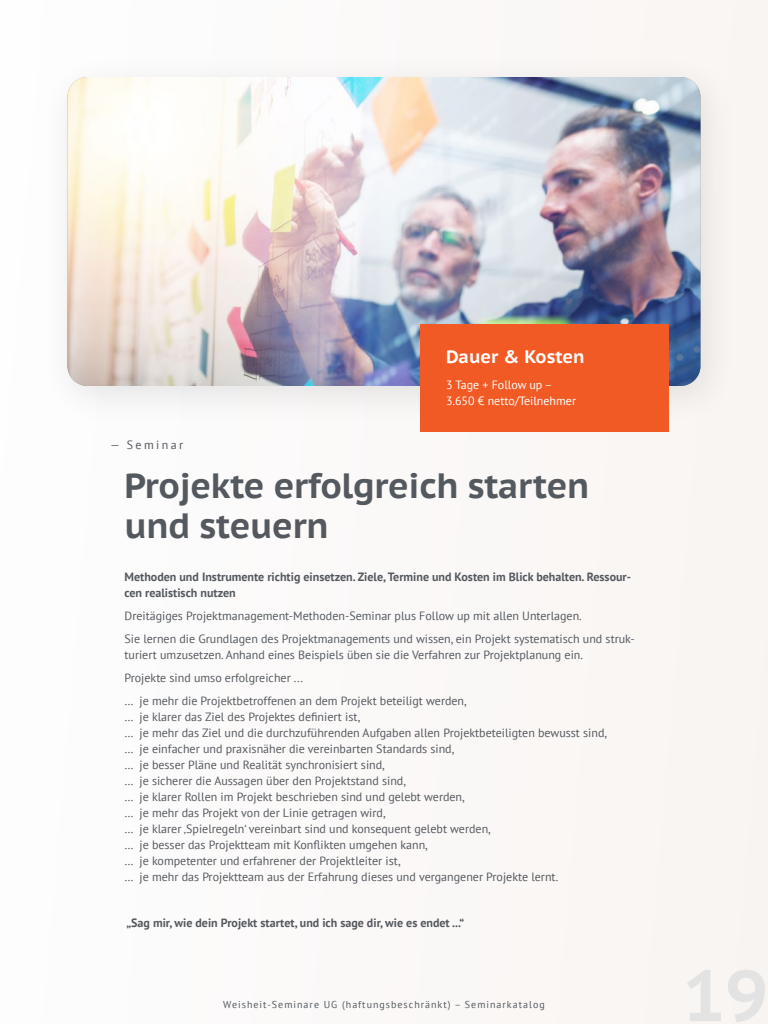
<style>
.page{position:relative;width:768px;height:1024px;background:#fbf9f8}
.page>*{position:absolute;margin:0;border:0;box-sizing:border-box;transform-origin:0 0}
.t1{font:700 72px "PT Sans Caption";color:#e3e3e3}
.t2{font:700 35px/40px "PT Sans Caption";letter-spacing:-.01em;color:#54595f}
.t3{font:700 18px "PT Sans Caption";color:#fff}
.t4{font:12px/16px "PT Sans";color:#54595f}
.t5{font:700 12px/16px "PT Sans";color:#54595f}
.t6{font:12px/16px "PT Sans";color:#fff}
.t7{font:12px "PT Sans";letter-spacing:.2em;color:#54595f}
.t8{font:10px "PT Sans";letter-spacing:.1em;color:#54595f}
</style>
<div class="page">
<div style="left:39px;top:52px;width:700px;height:376px;background:#000;opacity:.1"></div>
<img style="left:68px;top:77px;width:632px;height:309px">
<div style="left:420px;top:324px;width:249px;height:107px;background:#f15a24"></div>
<p class="t7" style="left:110px;top:437px;width:75px">— Seminar</p>
<h3 class="t3" style="left:446px;top:345px;width:140px">Dauer &amp; Kosten</h3>
<p class="t6" style="left:446px;top:377px;width:132px">3 Tage + Follow up –<br>3.650 € netto/Teilnehmer</p>
<h2 class="t2" style="left:124px;top:465px;width:467px">Projekte erfolgreich starten und steuern</h2>
<p class="t5" style="left:124px;top:568px;width:508px">Methoden und Instrumente richtig einsetzen. Ziele, Termine und Kosten im Blick behalten. Ressour&shy;cen realistisch nutzen</p>
<p class="t4" style="left:124px;top:604px;width:512px;line-height:23px">Dreitägiges Projektmanagement-Methoden-Seminar plus Follow up mit allen Unterlagen.<br>Sie lernen die Grundlagen des Projektmanagements und wissen, ein Projekt systematisch und struk-</p>
<p class="t4" style="left:124px;top:643px;width:460px;line-height:23px">turiert umzusetzen. Anhand eines Beispiels üben sie die Verfahren zur Projektplanung ein.<br>Projekte sind umso erfolgreicher ...<br>… je mehr die Projektbetroffenen an dem Projekt beteiligt werden,</p>
<p class="t4" style="left:124px;top:708px;width:484px">… je klarer das Ziel des Projektes definiert ist,<br>… je mehr das Ziel und die durchzuführenden Aufgaben allen Projektbeteiligten bewusst sind, … je einfacher und praxisnäher die vereinbarten Standards sind,<br>… je besser Pläne und Realität synchronisiert sind,<br>… je sicherer die Aussagen über den Projektstand sind,<br>… je klarer Rollen im Projekt beschrieben sind und gelebt werden,<br>… je mehr das Projekt von der Linie getragen wird,<br>… je klarer ‚Spielregeln‘ vereinbart sind und konsequent gelebt werden,<br>… je besser das Projektteam mit Konflikten umgehen kann,<br>… je kompetenter und erfahrener der Projektleiter ist,<br>… je mehr das Projektteam aus der Erfahrung dieses und vergangener Projekte lernt.</p>
<p class="t5" style="left:127px;top:914px;width:339px">„Sag mir, wie dein Projekt startet, und ich sage dir, wie es endet ...“</p>
<p class="t8" style="left:223px;top:998px;width:323px">Weisheit-Seminare UG (haftungsbeschränkt) – Seminarkatalog</p>
<h1 class="t1" style="left:683px;top:948px;width:87px">19</h1>
</div>
